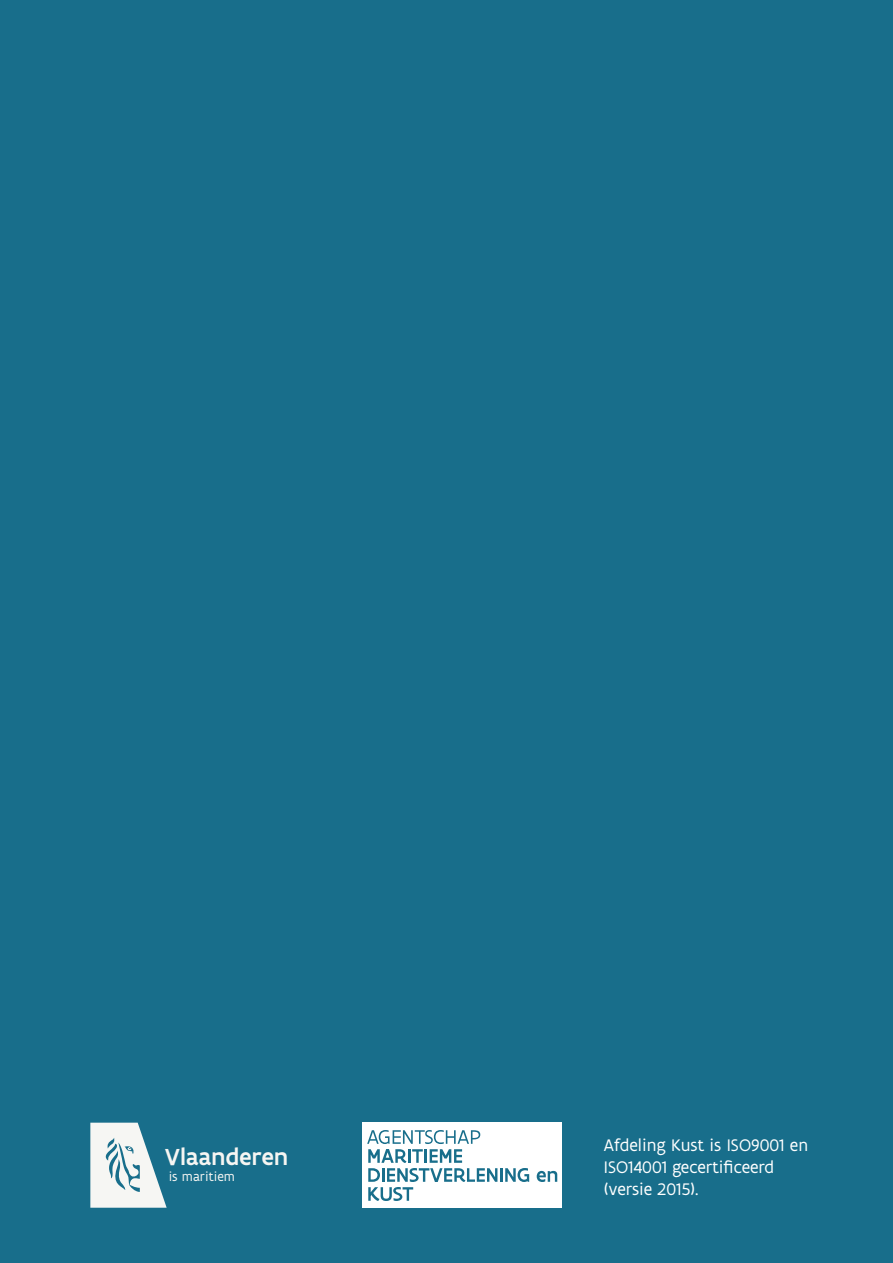
<style>
.page{position:relative;width:893px;height:1263px;background:#186e8b}
.page>*{position:absolute;margin:0;border:0;box-sizing:border-box;transform-origin:0 0}
.t1{font:500 24.9px "Flanders Art Sans";color:#f6f6f3}
.t2{font:18px/21.6px "Flanders Art Sans";color:#fff}
.t3{font:13.8px "Flanders Art Sans";color:#f6f6f3}
</style>
<div class="page">
<svg style="left:90px;top:1123px;width:77px;height:85px"></svg>
<div style="left:362px;top:1123px;width:200px;height:85px;background:#fff"></div>
<hr style="left:500px;top:1168px;width:3px;height:14px;background:#186e8b">
<svg style="left:505px;top:1168px;width:24px;height:14px"></svg>
<svg style="left:537px;top:1171px;width:20px;height:11px"></svg>
<svg style="left:367px;top:1130px;width:130px;height:71px"></svg>
<h1 class="t1" style="left:165px;top:1141px;width:124px">Vlaanderen</h1>
<p class="t3" style="left:169px;top:1168px;width:68px">is maritiem</p>
<p class="t2" style="left:604px;top:1135px;width:206px">Afdeling Kust is ISO9001 en<br>ISO14001 gecertificeerd (versie 2015).</p>
</div>
